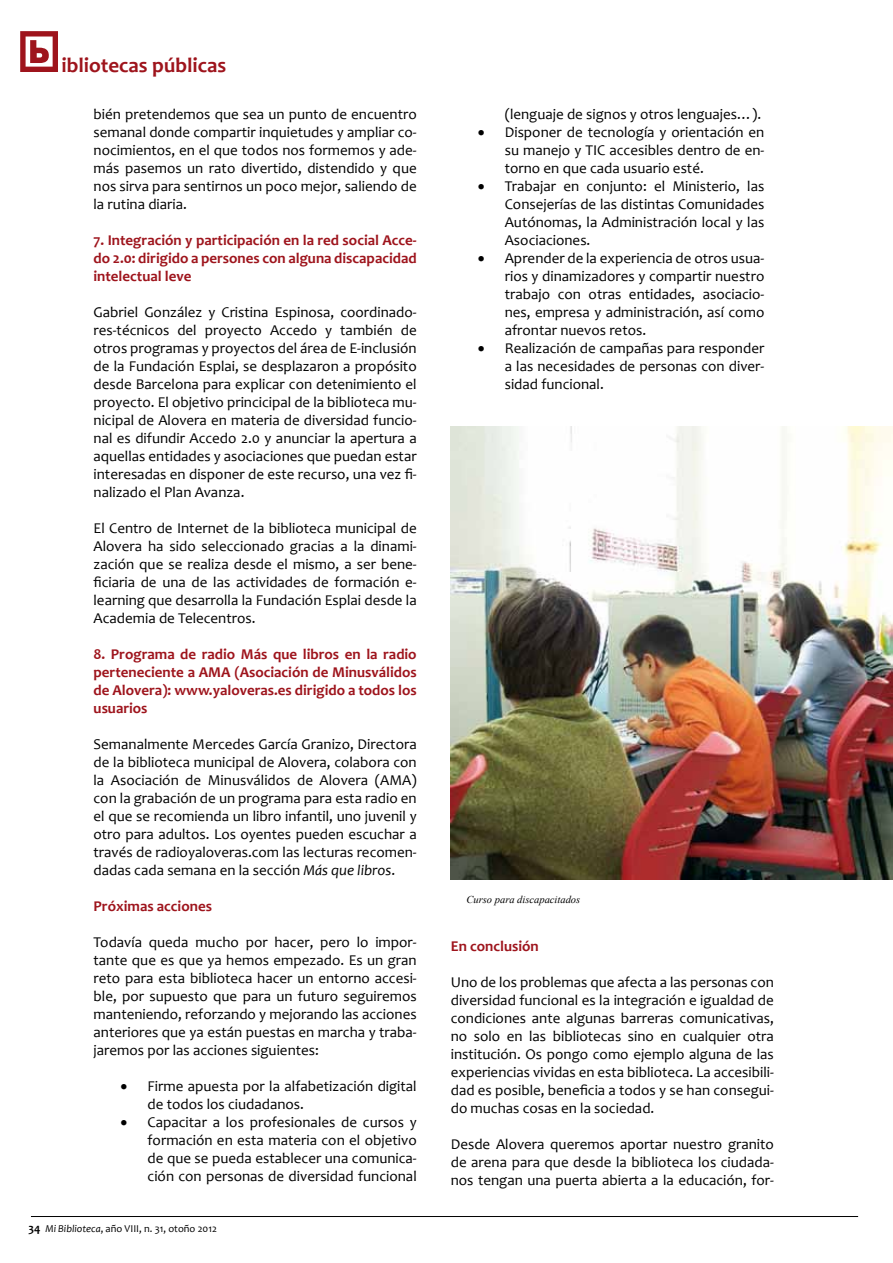
<style>
.page{position:relative;width:893px;height:1263px;background:#fff}
.page>*{position:absolute;margin:0;border:0;box-sizing:border-box;transform-origin:0 0}
.t1{font:700 21px "Candara";color:#9e141c}
.t2{font:15px/18px "Candara";color:#000;text-align:justify}
.t3{font:700 15px/18px "Candara";color:#9e141c;text-align:justify}
.t4{font:10.5px "Candara";color:#000}
.t5{font:italic 10.5px "Times New Roman";color:#000}
.s1{font-style:italic}
.s2{font-weight:700;font-size:12px}
</style>
<div class="page">
<hr style="left:31px;top:1216px;width:827px;height:1px;background:#000">
<svg style="left:20px;top:31px;width:38px;height:41px"></svg>
<img style="left:451px;top:427px;width:442px;height:452px">
<h1 class="t1" style="left:62px;top:52px;width:166px">ibliotecas públicas</h1>
<p class="t2" style="left:94px;top:105px;width:325px">bién pretendemos que sea un punto de encuentro semanal donde compartir inquietudes y ampliar co&shy;nocimientos, en el que todos nos formemos y ade&shy;más pasemos un rato divertido, distendido y que nos sirva para sentirnos un poco mejor, saliendo de la rutina diaria.</p>
<p class="t3" style="left:94px;top:231px;width:325px">7. Integración y participación en la red social Acce&shy;do 2.0: dirigido a persones con alguna discapacidad intelectual leve</p>
<p class="t2" style="left:94px;top:303px;width:325px">Gabriel González y Cristina Espinosa, coordinado&shy;res-técnicos del proyecto Accedo y también de otros programas y proyectos del área de E-inclusión de la Fundación Esplai, se desplazaron a propósito desde Barcelona para explicar con detenimiento el proyecto. El objetivo princicipal de la biblioteca mu&shy;nicipal de Alovera en materia de diversidad funcio&shy;nal es difundir Accedo 2.0 y anunciar la apertura a aquellas entidades y asociaciones que puedan estar interesadas en disponer de este recurso, una vez fi&shy;nalizado el Plan Avanza.</p>
<p class="t2" style="left:94px;top:519px;width:325px">El Centro de Internet de la biblioteca municipal de Alovera ha sido seleccionado gracias a la dinami&shy;zación que se realiza desde el mismo, a ser bene&shy;ficiaria de una de las actividades de formación e&shy;learning que desarrolla la Fundación Esplai desde la Academia de Telecentros.</p>
<p class="t3" style="left:94px;top:645px;width:325px">8. Programa de radio Más que libros en la radio perteneciente a AMA (Asociación de Minusválidos de Alovera): www.yaloveras.es dirigido a todos los usuarios</p>
<p class="t2" style="left:94px;top:735px;width:325px">Semanalmente Mercedes García Granizo, Directora de la biblioteca municipal de Alovera, colabora con la Asociación de Minusválidos de Alovera (AMA) con la grabación de un programa para esta radio en el que se recomienda un libro infantil, uno juvenil y otro para adultos. Los oyentes pueden escuchar a través de radioyaloveras.com las lecturas recomen&shy;dadas cada semana en la sección <span class="s1">Más que libros</span>.</p>
<p class="t3" style="left:94px;top:897px;width:120px">Próximas acciones</p>
<p class="t2" style="left:94px;top:933px;width:325px">Todavía queda mucho por hacer, pero lo impor&shy;tante que es que ya hemos empezado. Es un gran reto para esta biblioteca hacer un entorno accesi&shy;ble, por supuesto que para un futuro seguiremos manteniendo, reforzando y mejorando las acciones anteriores que ya están puestas en marcha y traba&shy;jaremos por las acciones siguientes:</p>
<p class="t2" style="left:148px;top:1077px;width:271px;text-indent:-27px">• Firme apuesta por la alfabetización digital de todos los ciudadanos.</p>
<p class="t2" style="left:148px;top:1113px;width:271px;text-indent:-27px">• Capacitar a los profesionales de cursos y formación en esta materia con el objetivo de que se pueda establecer una comunica&shy;ción con personas de diversidad funcional</p>
<p class="t4" style="left:29px;top:1222px;width:190px"><span class="s2">34</span> <span class="s1">Mi Biblioteca</span>, año VIII, n. 31, otoño 2012</p>
<p class="t2" style="left:505px;top:105px;width:258px">(lenguaje de signos y otros lenguajes…).</p>
<p class="t2" style="left:505px;top:123px;width:261px;text-indent:-27px">• Disponer de tecnología y orientación en su manejo y TIC accesibles dentro de en&shy;torno en que cada usuario esté.</p>
<p class="t2" style="left:505px;top:177px;width:261px;text-indent:-27px">• Trabajar en conjunto: el Ministerio, las Consejerías de las distintas Comunidades Autónomas, la Administración local y las Asociaciones.</p>
<p class="t2" style="left:505px;top:249px;width:261px;text-indent:-27px">• Aprender de la experiencia de otros usua&shy;rios y dinamizadores y compartir nuestro trabajo con otras entidades, asociacio&shy;nes, empresa y administración, así como afrontar nuevos retos.</p>
<p class="t2" style="left:505px;top:339px;width:261px;text-indent:-27px">• Realización de campañas para responder a las necesidades de personas con diver&shy;sidad funcional.</p>
<p class="t5" style="left:467px;top:893px;width:115px">Curso para discapacitados</p>
<p class="t3" style="left:451px;top:937px;width:90px">En conclusión</p>
<p class="t2" style="left:451px;top:973px;width:325px">Uno de los problemas que afecta a las personas con diversidad funcional es la integración e igualdad de condiciones ante algunas barreras comunicativas, no solo en las bibliotecas sino en cualquier otra institución. Os pongo como ejemplo alguna de las experiencias vividas en esta biblioteca. La accesibili&shy;dad es posible, beneficia a todos y se han consegui&shy;do muchas cosas en la sociedad.</p>
<p class="t2" style="left:451px;top:1135px;width:325px">Desde Alovera queremos aportar nuestro granito de arena para que desde la biblioteca los ciudada&shy;nos tengan una puerta abierta a la educación, for-</p>
</div>
